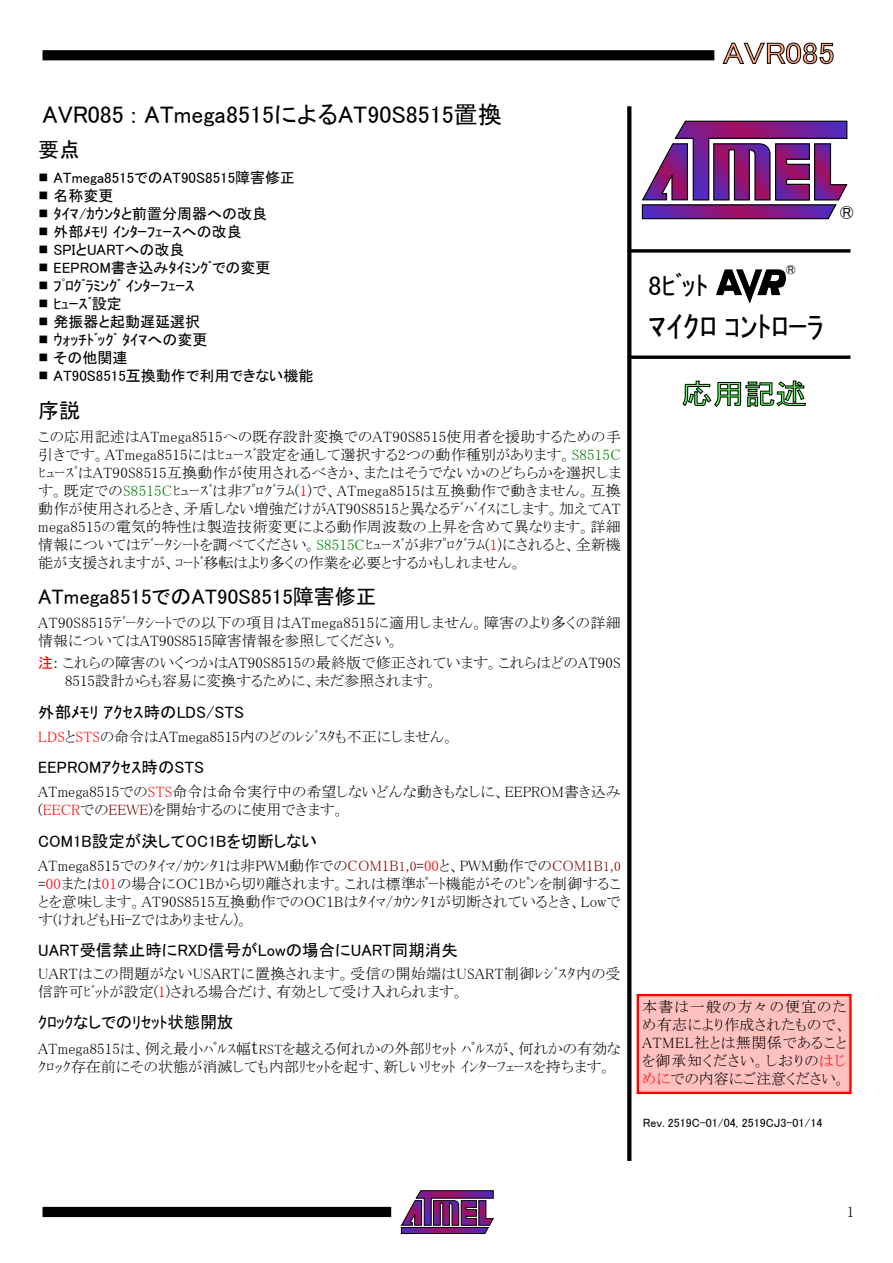
<style>
.page{position:relative;width:893px;height:1263px;background:#fff}
.page>*{position:absolute;margin:0;border:0;box-sizing:border-box;transform-origin:0 0}
.t1{font:30px "MS P Gothic";color:#000}
.t2{font:30px "MS P Gothic";color:#ffa880;scale:1.1 1}
.t3{font:28.5px "MS P Gothic";color:#60ff60;scale:1.1 1}
.t4{font:27px "MS P Gothic";color:#000}
.t5{font:24px "MS P Gothic";color:#000}
.t6{font:21px "MS P Gothic";color:#000}
.t7{font:16.5px "MS P Gothic";color:#000}
.t8{font:15px/18px "MS P Mincho";color:#000}
.t9{font:15px "MS P Gothic";color:#000}
.t10{font:15px/18px "MS P Mincho";letter-spacing:.02em;color:#000}
.t11{font:12px "MS P Gothic";color:#000}
.s1{font-size:10.5px}
.s2{color:#008000}
.s3{color:#f00}
.s4{font-family:"MS P Gothic";color:#f00}
.s5{color:#800000}
.s6{font-size:13.5px;color:#800000}
.s7{font-size:21px}
.s8{font-size:13.5px}
</style>
<div class="page">
<svg style="left:641px;top:120px;width:207px;height:100px"></svg>
<svg style="left:716px;top:269px;width:70px;height:35px"></svg>
<svg style="left:631px;top:355px;width:219px;height:4px"></svg>
<svg style="left:631px;top:249px;width:219px;height:4px"></svg>
<svg style="left:627px;top:106px;width:4px;height:1055px;background:#0e0e0e"></svg>
<svg style="left:682px;top:381px;width:124px;height:26px"></svg>
<svg style="left:401px;top:1190px;width:93px;height:44px"></svg>
<div style="left:43px;top:1207px;width:348px;height:10px;background:#000"></div>
<div style="left:43px;top:50px;width:671px;height:10px;background:#000"></div>
<svg style="left:723px;top:43px;width:110px;height:21px"></svg>
<div style="left:638px;top:995px;width:212px;height:98px;background:#ffc0c0"></div>
<div style="left:637px;top:994px;width:215px;height:100px;border:2px solid #f00"></div>
<h3 class="t5" style="left:43px;top:103px;width:461px">AVR085 : ATmega8515によるAT90S8515置換</h3>
<h3 class="t6" style="left:38px;top:139px;width:43px">要点</h3>
<p class="t9" style="left:38px;top:170px;width:258px"><span class="s1">■</span> ATmega8515でのAT90S8515障害修正</p>
<p class="t9" style="left:38px;top:188px;width:77px"><span class="s1">■</span> 名称変更</p>
<p class="t9" style="left:38px;top:206px;width:230px"><span class="s1">■</span> ﾀｲﾏ/ｶｳﾝﾀと前置分周器への改良</p>
<p class="t9" style="left:38px;top:224px;width:205px"><span class="s1">■</span> 外部ﾒﾓﾘ ｲﾝﾀｰﾌｪｰｽへの改良</p>
<p class="t9" style="left:38px;top:242px;width:148px"><span class="s1">■</span> SPIとUARTへの改良</p>
<p class="t9" style="left:38px;top:260px;width:234px"><span class="s1">■</span> EEPROM書き込みﾀｲﾐﾝｸﾞでの変更</p>
<p class="t9" style="left:38px;top:278px;width:158px"><span class="s1">■</span> ﾌﾟﾛｸﾞﾗﾐﾝｸﾞ ｲﾝﾀｰﾌｪｰｽ</p>
<p class="t9" style="left:38px;top:296px;width:85px"><span class="s1">■</span> ﾋｭｰｽﾞ設定</p>
<p class="t9" style="left:38px;top:314px;width:163px"><span class="s1">■</span> 発振器と起動遅延選択</p>
<p class="t9" style="left:38px;top:332px;width:171px"><span class="s1">■</span> ｳｫｯﾁﾄﾞｯｸﾞ ﾀｲﾏへの変更</p>
<p class="t9" style="left:38px;top:350px;width:91px"><span class="s1">■</span> その他関連</p>
<p class="t9" style="left:38px;top:368px;width:277px"><span class="s1">■</span> AT90S8515互換動作で利用できない機能</p>
<h3 class="t6" style="left:38px;top:400px;width:43px">序説</h3>
<p class="t8" style="left:38px;top:427px;width:584px;text-align:justify">この応用記述はATmega8515への既存設計変換でのAT90S8515使用者を援助するための手引きです。ATmega8515にはﾋｭｰｽﾞ設定を通して選択する2つの動作種別があります。<span class="s2">S8515C</span>ﾋｭｰｽﾞはAT90S8515互換動作が使用されるべきか、またはそうでないかのどちらかを選択します。既定での<span class="s2">S8515C</span>ﾋｭｰｽﾞは非ﾌﾟﾛｸﾞﾗﾑ(<span class="s3">1</span>)で、ATmega8515は互換動作で動きません。互換動作が使用されるとき、矛盾しない増強だけがAT90S8515と異なるﾃﾞﾊﾞｲｽにします。加えてAT mega8515の電気的特性は製造技術変更による動作周波数の上昇を含めて異なります。詳細情報についてはﾃﾞｰﾀｼｰﾄを調べてください。<span class="s2">S8515C</span>ﾋｭｰｽﾞが非ﾌﾟﾛｸﾞﾗﾑ(<span class="s3">1</span>)にされると、全新機能が支援されますが、ｺｰﾄﾞ移転はより多くの作業を必要とするかもしれません。</p>
<h3 class="t6" style="left:38px;top:586px;width:340px">ATmega8515でのAT90S8515障害修正</h3>
<p class="t8" style="left:38px;top:613px;width:584px">AT90S8515ﾃﾞｰﾀｼｰﾄでの以下の項目はATmega8515に適用しません。障害のより多くの詳細情報についてはAT90S8515障害情報を参照してください。</p>
<p class="t8" style="left:65px;top:654px;width:557px;text-indent:-27px"><span class="s4">注</span>: これらの障害のいくつかはAT90S8515の最終版で修正されています。これらはどのAT90S<br>8515設計からも容易に変換するために、未だ参照されます。</p>
<p class="t7" style="left:38px;top:704px;width:207px">外部ﾒﾓﾘ ｱｸｾｽ時のLDS/STS</p>
<p class="t8" style="left:38px;top:727px;width:417px"><span class="s3">LDS</span>と<span class="s3">STS</span>の命令はATmega8515内のどのﾚｼﾞｽﾀも不正にしません。</p>
<p class="t7" style="left:38px;top:759px;width:167px">EEPROMｱｸｾｽ時のSTS</p>
<p class="t8" style="left:38px;top:783px;width:584px">ATmega8515での<span class="s3">STS</span>命令は命令実行中の希望しないどんな動きもなしに、EEPROM書き込み(<span class="s3">EECR</span>での<span class="s5">EEWE</span>)を開始するのに使用できます。</p>
<p class="t7" style="left:38px;top:833px;width:280px">COM1B設定が決してOC1Bを切断しない</p>
<p class="t8" style="left:38px;top:856px;width:584px;text-align:justify">ATmega8515でのﾀｲﾏ/ｶｳﾝﾀ1は非PWM動作での<span class="s5">COM1B</span><span class="s6">1,0</span>=<span class="s3">00</span>と、PWM動作での<span class="s5">COM1B</span><span class="s6">1,0 </span>=<span class="s3">00</span>または<span class="s3">01</span>の場合にOC1Bから切り離されます。これは標準ﾎﾟｰﾄ機能がそのﾋﾟﾝを制御することを意味します。AT90S8515互換動作でのOC1Bはﾀｲﾏ/ｶｳﾝﾀ1が切断されているとき、Lowです(けれどもHi-Zではありません)。</p>
<p class="t7" style="left:38px;top:942px;width:421px">UART受信禁止時にRXD信号がLowの場合にUART同期消失</p>
<p class="t10" style="left:38px;top:964px;width:584px">UARTはこの問題がないUSARTに置換されます。受信の開始端はUSART制御ﾚｼﾞｽﾀ内の受信許可ﾋﾞｯﾄが設定(<span class="s3">1</span>)される場合だけ、有効として受け入れられます。</p>
<p class="t7" style="left:38px;top:1014px;width:197px">ｸﾛｯｸなしでのﾘｾｯﾄ状態開放</p>
<p class="t8" style="left:38px;top:1039px;width:584px">ATmega8515は、例え最小ﾊﾟﾙｽ幅<span class="s7">t</span><span class="s8">RST</span>を越える何れかの外部ﾘｾｯﾄ ﾊﾟﾙｽが、何れかの有効なｸﾛｯｸ存在前にその状態が消滅しても内部ﾘｾｯﾄを起す、新しいﾘｾｯﾄ ｲﾝﾀｰﾌｪｰｽを持ちます。</p>
<h1 class="t2" style="left:723px;top:38px;width:103px">AVR085</h1>
<h3 class="t6" style="left:840px;top:202px;width:16px">®</h3>
<p class="t9" style="left:786px;top:262px;width:12px">®</p>
<h3 class="t4" style="left:648px;top:271px;width:62px">8ﾋﾞｯﾄ</h3>
<h1 class="t1" style="left:648px;top:311px;width:177px">ﾏｲｸﾛ ｺﾝﾄﾛｰﾗ</h1>
<h2 class="t3" style="left:681px;top:379px;width:116px">応用記述</h2>
<p class="t8" style="left:642px;top:998px;width:206px;text-align:justify">本書は一般の方々の便宜のため有志により作成されたもので、ATMEL社とは無関係であることを御承知ください。しおりの<span class="s3">はじめに</span>での内容にご注意ください。</p>
<p class="t11" style="left:643px;top:1116px;width:181px">Rev. 2519C-01/04, 2519CJ3-01/14</p>
<p class="t8" style="left:847px;top:1202px;width:9px">1</p>
</div>
